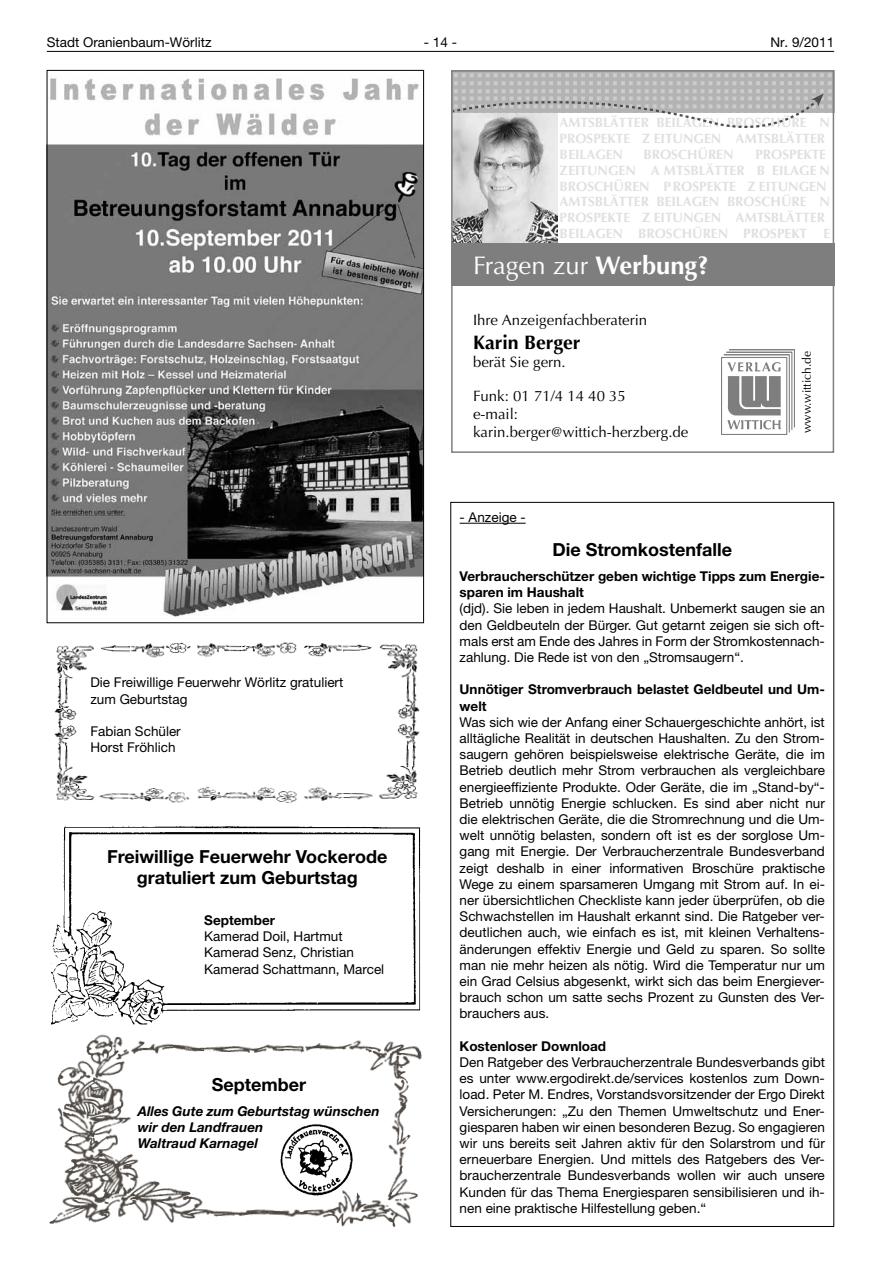
<style>
.page{position:relative;width:881px;height:1263px;background:#fff}
.page>*{position:absolute;margin:0;border:0;box-sizing:border-box;transform-origin:0 0}
.t1{font:25.5px "Optima LT";color:#fff}
.t2{font:700 19.5px "Optima LT";color:#000}
.t3{font:700 18px/21.6px "Helvetica Neue LT";color:#000;text-align:center}
.t4{font:15px/18px "Optima LT";color:#000}
.t5{font:13.5px/16.2px "Helvetica Neue LT";color:#000}
.t6{font:700 13.5px/15.8px "Optima LT";color:#e0e0e0}
.t7{font:700 13.5px/16.2px "Helvetica Neue LT";color:#000}
.t8{font:italic 700 13.5px/16.2px "Helvetica Neue LT";color:#000}
.t9{font:12px "Optima LT";color:#000}
.s1{font-weight:700}
</style>
<div class="page">
<hr style="left:47px;top:51px;width:786px;height:1px;background:#000">
<img style="left:52px;top:826px;width:369px;height:199px">
<img style="left:49px;top:78px;width:372px;height:539px">
<img style="left:49px;top:1034px;width:373px;height:193px">
<img style="left:273px;top:1120px;width:84px;height:77px">
<img style="left:54px;top:642px;width:366px;height:162px">
<img style="left:454px;top:136px;width:103px;height:108px">
<div style="left:451px;top:244px;width:383px;height:42px;background:#7e7e7e"></div>
<svg style="left:454px;top:73px;width:376px;height:63px"></svg>
<img style="left:721px;top:349px;width:72px;height:86px">
<div style="left:451px;top:70px;width:382px;height:383px;border:2px solid #7e7e7e"></div>
<hr style="left:459px;top:523px;width:66px;height:1px;background:#000">
<p class="t5" style="left:47px;top:34px;width:166px">Stadt Oranienbaum-Wörlitz</p>
<p class="t5" style="left:424px;top:34px;width:35px">- 14 -</p>
<p class="t5" style="left:770px;top:34px;width:65px">Nr. 9/2011</p>
<p class="t6" style="left:559px;top:115px;width:272px">AMTSBLÄTTER BEILAGEN BROSCHÜRE N<br>PROSPEKTE Z EITUNGEN AMTSBLÄTTER<br>BEILAGEN</p>
<p class="t6" style="left:643px;top:147px;width:92px">BROSCHÜREN</p>
<p class="t6" style="left:559px;top:147px;width:272px;text-indent:196px">PROSPEKTE<br>ZEITUNGEN A MTSBLÄTTER B EILAGE N<br>BROSCHÜREN P ROSPEKTE Z EITUNGEN<br>AMTSBLÄTTER BEILAGEN BROSCHÜRE N<br>PROSPEKTE Z EITUNGEN AMTSBLÄTTER<br>BEILAGEN BROSCHÜREN PROSPEKT E</p>
<h1 class="t1" style="left:473px;top:251px;width:237px">Fragen zur <span class="s1">Werbung?</span></h1>
<p class="t4" style="left:473px;top:311px;width:176px">Ihre Anzeigenfachberaterin</p>
<h2 class="t2" style="left:473px;top:331px;width:109px">Karin Berger</h2>
<p class="t4" style="left:473px;top:353px;width:94px">berät Sie gern.</p>
<p class="t4" style="left:473px;top:387px;width:217px">Funk: 01 71/4 14 40 35<br>e-mail: karin.berger@wittich-herzberg.de</p>
<p class="t9" style="left:799px;top:433px;width:83px;rotate:-90deg">www.wittich.de</p>
<p class="t5" style="left:90px;top:674px;width:254px">Die Freiwillige Feuerwehr Wörlitz gratuliert zum Geburtstag</p>
<p class="t5" style="left:90px;top:723px;width:92px">Fabian Schüler<br>Horst Fröhlich</p>
<h3 class="t3" style="left:107px;top:845px;width:281px">Freiwillige Feuerwehr Vockerode gratuliert zum Geburtstag</h3>
<p class="t7" style="left:204px;top:912px;width:72px">September</p>
<p class="t5" style="left:204px;top:928px;width:181px">Kamerad Doil, Hartmut<br>Kamerad Senz, Christian<br>Kamerad Schattmann, Marcel</p>
<h3 class="t3" style="left:211px;top:1073px;width:96px">September</h3>
<p class="t8" style="left:138px;top:1103px;width:243px">Alles Gute zum Geburtstag wünschen wir den Landfrauen<br>Waltraud Karnagel</p>
<p class="t5" style="left:459px;top:509px;width:67px">- Anzeige -</p>
<h3 class="t3" style="left:552px;top:539px;width:181px">Die Stromkostenfalle</h3>
<p class="t7" style="left:459px;top:568px;width:366px">Verbraucherschützer geben wichtige Tipps zum Energie&shy;sparen im Haushalt</p>
<p class="t5" style="left:459px;top:600px;width:366px;text-align:justify">(djd). Sie leben in jedem Haushalt. Unbemerkt saugen sie an den Geldbeuteln der Bürger. Gut getarnt zeigen sie sich oft&shy;mals erst am Ende des Jahres in Form der Stromkostennach&shy;zahlung. Die Rede ist von den „Stromsaugern“.</p>
<p class="t7" style="left:459px;top:681px;width:366px">Unnötiger Stromverbrauch belastet Geldbeutel und Um&shy;welt</p>
<p class="t5" style="left:459px;top:714px;width:366px;text-align:justify">Was sich wie der Anfang einer Schauergeschichte anhört, ist alltägliche Realität in deutschen Haushalten. Zu den Strom&shy;saugern gehören beispielsweise elektrische Geräte, die im Betrieb deutlich mehr Strom verbrauchen als vergleichbare energieeffiziente Produkte. Oder Geräte, die im „Stand-by“- Betrieb unnötig Energie schlucken. Es sind aber nicht nur die elektrischen Geräte, die die Stromrechnung und die Um&shy;welt unnötig belasten, sondern oft ist es der sorglose Um&shy;gang mit Energie. Der Verbraucherzentrale Bundesverband zeigt deshalb in einer informativen Broschüre praktische Wege zu einem sparsameren Umgang mit Strom auf. In ei&shy;ner übersichtlichen Checkliste kann jeder überprüfen, ob die Schwachstellen im Haushalt erkannt sind. Die Ratgeber ver&shy;deutlichen auch, wie einfach es ist, mit kleinen Verhaltens&shy;änderungen effektiv Energie und Geld zu sparen. So sollte man nie mehr heizen als nötig. Wird die Temperatur nur um ein Grad Celsius abgesenkt, wirkt sich das beim Energiever&shy;brauch schon um satte sechs Prozent zu Gunsten des Ver&shy;brauchers aus.</p>
<p class="t7" style="left:459px;top:1037px;width:148px">Kostenloser Download</p>
<p class="t5" style="left:459px;top:1054px;width:366px;text-align:justify">Den Ratgeber des Verbraucherzentrale Bundesverbands gibt es unter www.ergodirekt.de/services kostenlos zum Down&shy;load. Peter M. Endres, Vorstandsvorsitzender der Ergo Direkt Versicherungen: „Zu den Themen Umweltschutz und Ener&shy;giesparen haben wir einen besonderen Bezug. So engagieren wir uns bereits seit Jahren aktiv für den Solarstrom und für erneuerbare Energien. Und mittels des Ratgebers des Ver&shy;braucherzentrale Bundesverbands wollen wir auch unsere Kunden für das Thema Energiesparen sensibilisieren und ih&shy;nen eine praktische Hilfestellung geben.“</p>
</div>
